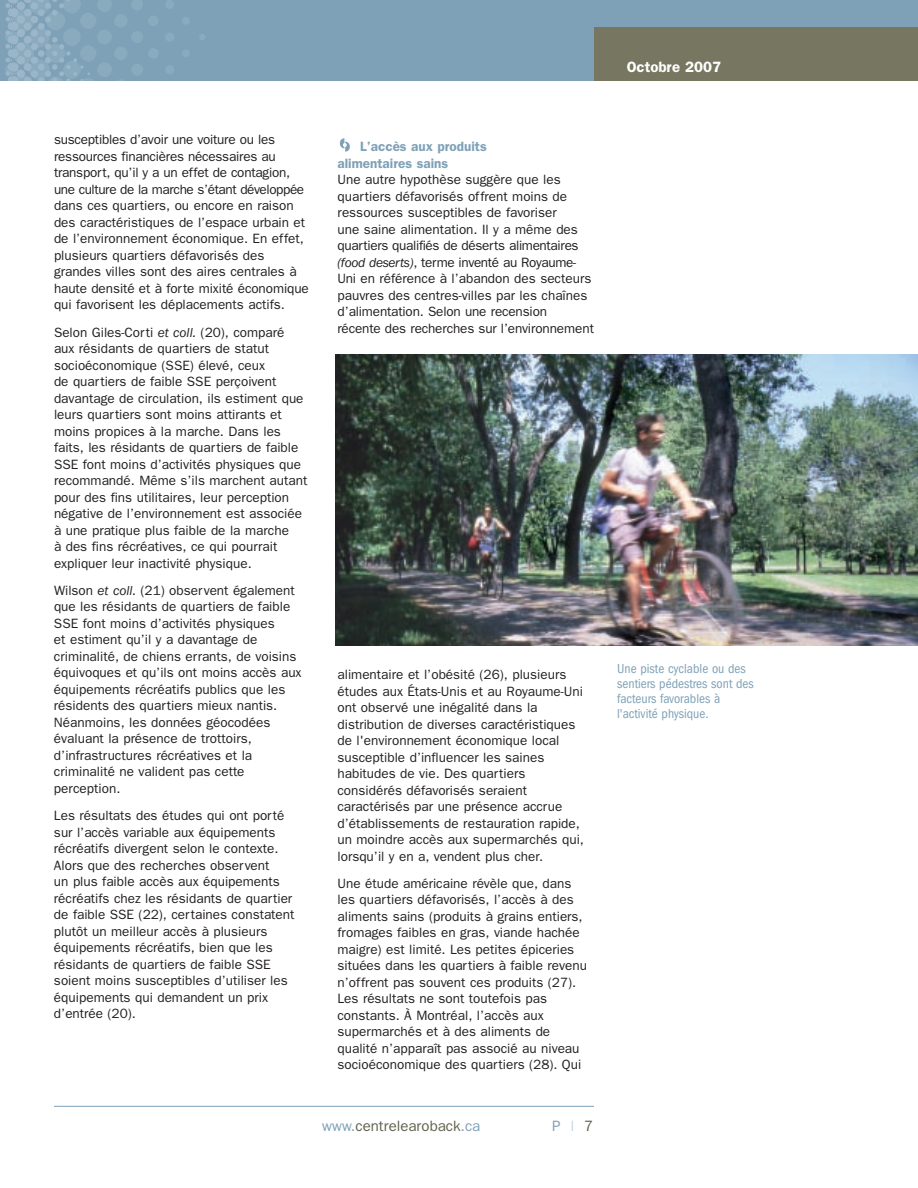
<style>
.page{position:relative;width:918px;height:1188px;background:#fff}
.page>*{position:absolute;margin:0;border:0;box-sizing:border-box;transform-origin:0 0}
.t1{font:15px "Franklin Gothic";color:#60614b}
.t2{font:600 15px "Franklin Gothic";color:#fff}
.t3{font:15px "Franklin Gothic";color:#7ea1b7}
.t4{font:13.5px/16.5px "Franklin Gothic";color:#231f20}
.t5{font:condensed 13.5px/15px "Franklin Gothic";color:#7ea1b7}
.t6{font:600 13.5px/16.5px "Franklin Gothic";color:#7ea1b7}
.s1{font-style:italic}
.s2{color:#7ea1b7}
.s3{color:#b7cad8}
.s4{color:#60614b}
</style>
<div class="page">
<div style="left:0;top:0;width:918px;height:81px;background:#7ea1b7"></div>
<svg style="left:340px;top:138px;width:10px;height:13px"></svg>
<hr style="left:54px;top:1106px;width:540px;height:1px;background:#7ea1b7">
<svg style="left:200px;top:34px;width:5px;height:6px"></svg>
<div style="left:594px;top:27px;width:324px;height:54px;background:#777761"></div>
<svg style="left:5px;top:0;width:185px;height:81px"></svg>
<img style="left:335px;top:355px;width:583px;height:291px">
<p class="t2" style="left:627px;top:58px;width:96px">Octobre 2007</p>
<p class="t4" style="left:54px;top:131px;width:256px">susceptibles d’avoir une voiture ou les ressources financières nécessaires au transport, qu’il y a un effet de contagion, une culture de la marche s’étant développée dans ces quartiers, ou encore en raison des caractéristiques de l’espace urbain et de l’environnement économique. En effet, plusieurs quartiers défavorisés des grandes villes sont des aires centrales à haute densité et à forte mixité économique qui favorisent les déplacements actifs.</p>
<p class="t4" style="left:54px;top:324px;width:255px">Selon Giles-Corti <span class="s1">et coll.</span> (20), comparé aux résidants de quartiers de statut socioéconomique (SSE) élevé, ceux<br>de quartiers de faible SSE perçoivent davantage de circulation, ils estiment que leurs quartiers sont moins attirants et moins propices à la marche. Dans les faits, les résidants de quartiers de faible SSE font moins d’activités physiques que recommandé. Même s’ils marchent autant pour des fins utilitaires, leur perception négative de l’environnement est associée à une pratique plus faible de la marche<br>à des fins récréatives, ce qui pourrait expliquer leur inactivité physique.</p>
<p class="t4" style="left:54px;top:582px;width:249px">Wilson <span class="s1">et coll.</span> (21) observent également que les résidants de quartiers de faible SSE font moins d’activités physiques<br>et estiment qu’il y a davantage de criminalité, de chiens errants, de voisins équivoques et qu’ils ont moins accès aux équipements récréatifs publics que les résidents des quartiers mieux nantis.<br>Néanmoins, les données géocodées évaluant la présence de trottoirs, d’infrastructures récréatives et la criminalité ne valident pas cette perception.</p>
<p class="t4" style="left:54px;top:807px;width:242px">Les résultats des études qui ont porté sur l’accès variable aux équipements récréatifs divergent selon le contexte.<br>Alors que des recherches observent<br>un plus faible accès aux équipements récréatifs chez les résidants de quartier de faible SSE (22), certaines constatent plutôt un meilleur accès à plusieurs équipements récréatifs, bien que les résidants de quartiers de faible SSE soient moins susceptibles d’utiliser les équipements qui demandent un prix d’entrée (20).</p>
<p class="t6" style="left:337px;top:138px;width:151px;text-indent:23px">L’accès aux produits alimentaires sains</p>
<p class="t4" style="left:337px;top:171px;width:258px">Une autre hypothèse suggère que les quartiers défavorisés offrent moins de ressources susceptibles de favoriser<br>une saine alimentation. Il y a même des quartiers qualifiés de déserts alimentaires <span class="s1">(food deserts)</span>, terme inventé au Royaume-Uni en référence à l’abandon des secteurs pauvres des centres-villes par les chaînes d’alimentation. Selon une recension<br>récente des recherches sur l’environnement</p>
<p class="t4" style="left:338px;top:666px;width:248px">alimentaire et l’obésité (26), plusieurs études aux États-Unis et au Royaume-Uni ont observé une inégalité dans la distribution de diverses caractéristiques de l'environnement économique local susceptible d’influencer les saines habitudes de vie. Des quartiers considérés défavorisés seraient caractérisés par une présence accrue d’établissements de restauration rapide, un moindre accès aux supermarchés qui, lorsqu’il y en a, vendent plus cher.</p>
<p class="t4" style="left:338px;top:875px;width:251px">Une étude américaine révèle que, dans les quartiers défavorisés, l’accès à des aliments sains (produits à grains entiers, fromages faibles en gras, viande hachée maigre) est limité. Les petites épiceries situées dans les quartiers à faible revenu n’offrent pas souvent ces produits (27).<br>Les résultats ne sont toutefois pas constants. À Montréal, l’accès aux supermarchés et à des aliments de qualité n’apparaît pas associé au niveau socioéconomique des quartiers (28). Qui</p>
<p class="t1" style="left:322px;top:1117px;width:160px"><span class="s2">www.</span>centrelearoback<span class="s2">.ca</span></p>
<p class="t3" style="left:552px;top:1117px;width:43px">P <span class="s3">|</span> <span class="s4">7</span></p>
<p class="t5" style="left:617px;top:662px;width:138px">Une piste cyclable ou des sentiers pédestres sont des facteurs favorables à l'activité physique.</p>
</div>
